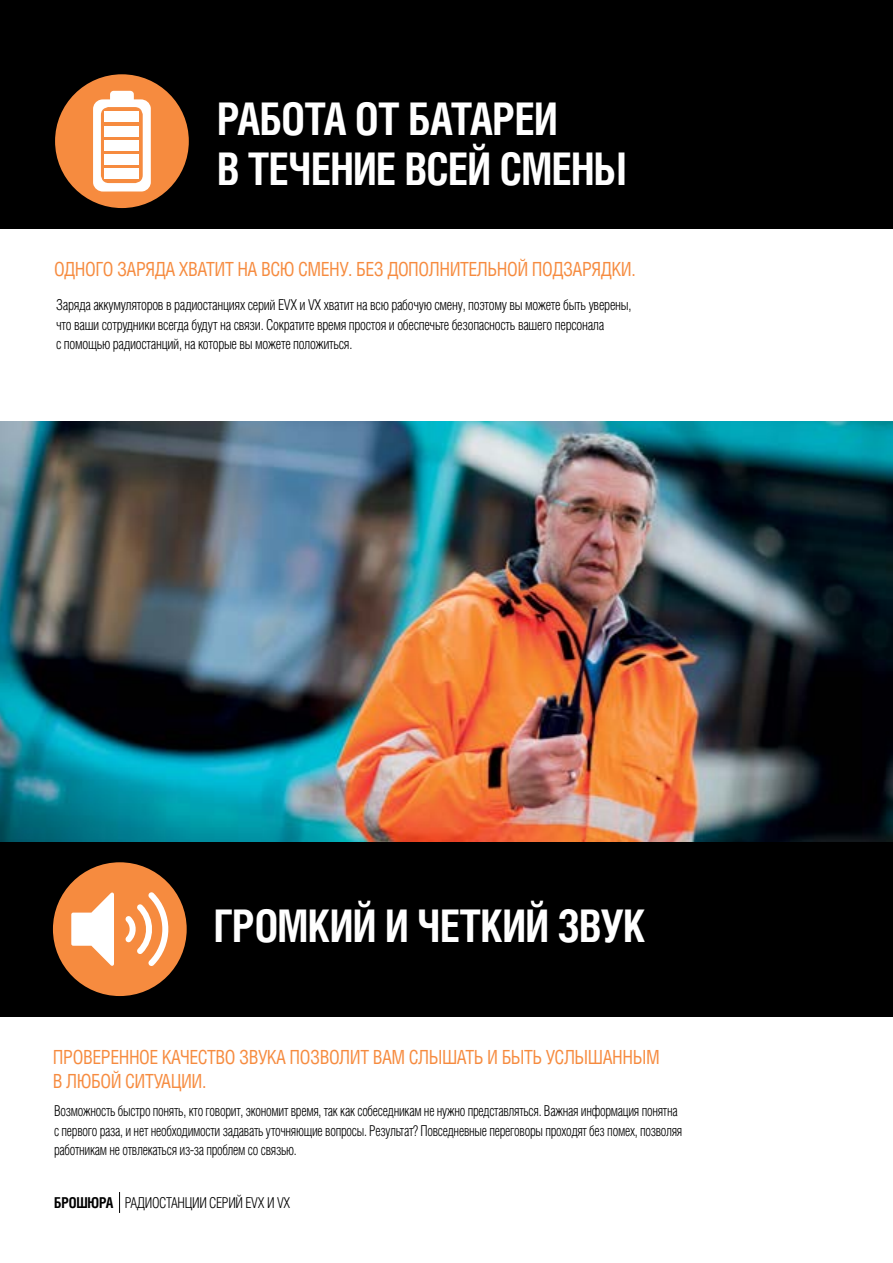
<style>
.page{position:relative;width:893px;height:1263px;background:#fff}
.page>*{position:absolute;margin:0;border:0;box-sizing:border-box;transform-origin:0 0}
.t1{font:700 45px/49.5px "Helios Cond";letter-spacing:-.015em;color:#fff;scale:.94 1}
.t2{font:19.5px/24px "Helios Cond C";letter-spacing:-.025em;color:#f68b3f;scale:.94 1}
.t3{font:300 15px/19.5px "Helios Cond";letter-spacing:-.02em;color:#000;scale:.94 1}
.t4{font:300 15px/19.5px "Helios Cond";letter-spacing:-.02em;color:#000;scale:.9 1}
.s1{font-weight:700}
</style>
<div class="page">
<div style="left:0;top:842px;width:893px;height:174px;background:#000"></div>
<svg style="left:119px;top:1192px;width:1px;height:21px"></svg>
<div style="left:0;top:0;width:893px;height:228px;background:#000"></div>
<div style="left:53px;top:862px;width:134px;height:134px;background:#f68b3f;border-radius:50%"></div>
<svg style="left:71px;top:892px;width:43px;height:74px"></svg>
<svg style="left:125px;top:892px;width:44px;height:74px"></svg>
<div style="left:55px;top:74px;width:134px;height:134px;background:#f68b3f;border-radius:50%"></div>
<svg style="left:93px;top:91px;width:58px;height:101px;background:#fdece0"></svg>
<div style="left:101px;top:107px;width:42px;height:76px;background:#f68b3f;border-radius:8px"></div>
<div style="left:104px;top:112px;width:35px;height:10px;background:#fff"></div>
<div style="left:104px;top:126px;width:35px;height:11px;background:#fff"></div>
<div style="left:104px;top:140px;width:35px;height:11px;background:#fff"></div>
<div style="left:104px;top:154px;width:35px;height:11px;background:#fff"></div>
<div style="left:104px;top:168px;width:35px;height:10px;background:#fff"></div>
<img style="left:0;top:421px;width:893px;height:421px">
<h1 class="t1" style="left:217px;top:94px;width:437px">РАБОТА ОТ БАТАРЕИ<br>В ТЕЧЕНИЕ ВСЕЙ СМЕНЫ</h1>
<h2 class="t2" style="left:54px;top:256px;width:620px">ОДНОГО ЗАРЯДА ХВАТИТ НА ВСЮ СМЕНУ. БЕЗ ДОПОЛНИТЕЛЬНОЙ ПОДЗАРЯДКИ.</h2>
<p class="t3" style="left:56px;top:295px;width:613px">Заряда аккумуляторов в радиостанциях серий EVX и VX хватит на всю рабочую смену, поэтому вы можете быть уверены, что ваши сотрудники всегда будут на связи. Сократите время простоя и обеспечьте безопасность вашего персонала<br>с помощью радиостанций, на которые вы можете положиться.</p>
<h1 class="t1" style="left:214px;top:901px;width:461px">ГРОМКИЙ И ЧЕТКИЙ ЗВУК</h1>
<h2 class="t2" style="left:53px;top:1044px;width:647px">ПРОВЕРЕННОЕ КАЧЕСТВО ЗВУКА ПОЗВОЛИТ ВАМ СЛЫШАТЬ И БЫТЬ УСЛЫШАННЫМ<br>В ЛЮБОЙ СИТУАЦИИ.</h2>
<p class="t4" style="left:54px;top:1101px;width:700px">Возможность быстро понять, кто говорит, экономит время, так как собеседникам не нужно представляться. Важная информация понятна с первого раза, и нет необходимости задавать уточняющие вопросы. Результат? Повседневные переговоры проходят без помех, позволяя работникам не отвлекаться из-за проблем со связью.</p>
<p class="t3" style="left:54px;top:1193px;width:253px"><span class="s1">БРОШЮРА</span> РАДИОСТАНЦИИ СЕРИЙ EVX И VX</p>
</div>
